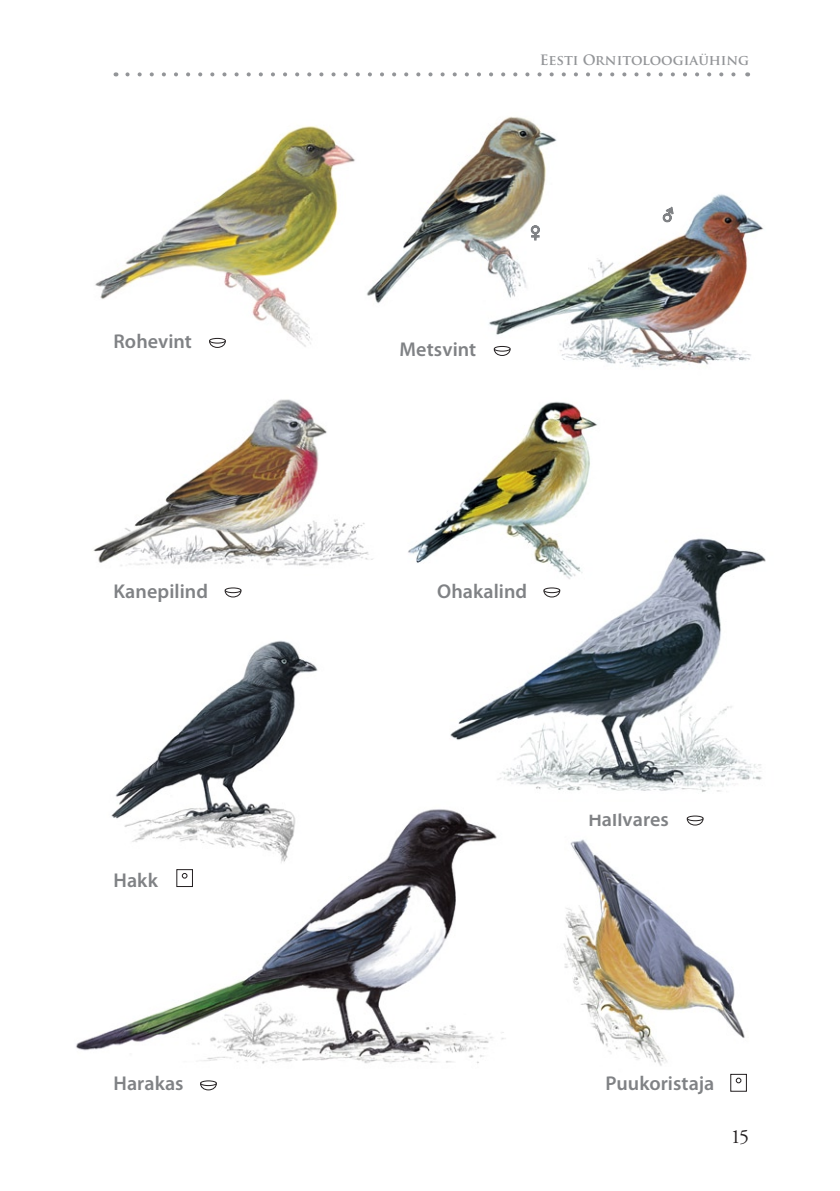
<style>
.page{position:relative;width:840px;height:1191px;background:#fff}
.page>*{position:absolute;margin:0;border:0;box-sizing:border-box;transform-origin:0 0}
.t1{font:600 20px "Myriad Pro";letter-spacing:.005em;color:#808285}
.t2{font:20px "Adobe Garamond Pro";color:#231f20}
.t3{font:700 14px "Trajan Pro";color:#939598}
</style>
<div class="page">
<svg style="left:127px;top:72px;width:609px;height:4px"></svg>
<img style="left:95px;top:126px;width:260px;height:221px">
<img style="left:366px;top:116px;width:398px;height:251px">
<img style="left:93px;top:399px;width:280px;height:167px">
<img style="left:408px;top:401px;width:190px;height:162px">
<img style="left:76px;top:809px;width:430px;height:255px">
<img style="left:436px;top:527px;width:330px;height:287px">
<img style="left:563px;top:839px;width:184px;height:238px">
<img style="left:102px;top:640px;width:225px;height:228px">
<svg style="left:660px;top:203px;width:14px;height:21px"></svg>
<svg style="left:529px;top:224px;width:12px;height:17px"></svg>
<div style="left:209px;top:338px;width:17px;height:5px;border:1px solid #231f20;border-radius:50%"></div>
<svg style="left:208px;top:340px;width:18px;height:8px"></svg>
<div style="left:493px;top:346px;width:17px;height:6px;border:1px solid #231f20;border-radius:50%"></div>
<svg style="left:493px;top:348px;width:17px;height:8px"></svg>
<div style="left:224px;top:587px;width:17px;height:6px;border:1px solid #231f20;border-radius:50%"></div>
<svg style="left:224px;top:589px;width:18px;height:9px"></svg>
<div style="left:543px;top:587px;width:17px;height:6px;border:1px solid #231f20;border-radius:50%"></div>
<svg style="left:542px;top:589px;width:18px;height:9px"></svg>
<div style="left:176px;top:869px;width:17px;height:18px;border:1px solid #231f20"></div>
<svg style="left:182px;top:873px;width:5px;height:5px"></svg>
<div style="left:686px;top:815px;width:17px;height:6px;border:1px solid #231f20;border-radius:50%"></div>
<svg style="left:686px;top:817px;width:17px;height:9px"></svg>
<div style="left:729px;top:1073px;width:17px;height:18px;border:1px solid #231f20"></div>
<svg style="left:735px;top:1077px;width:6px;height:6px"></svg>
<div style="left:200px;top:1080px;width:17px;height:6px;border:1px solid #231f20;border-radius:50%"></div>
<svg style="left:200px;top:1082px;width:17px;height:9px"></svg>
<p class="t3" style="left:539px;top:52px;width:211px">Eesti Ornitoloogiaühing</p>
<p class="t1" style="left:113px;top:330px;width:80px">Rohevint</p>
<p class="t1" style="left:399px;top:339px;width:78px">Metsvint</p>
<p class="t1" style="left:113px;top:580px;width:96px">Kanepilind</p>
<p class="t1" style="left:437px;top:580px;width:92px">Ohakalind</p>
<p class="t1" style="left:113px;top:869px;width:46px">Hakk</p>
<p class="t1" style="left:588px;top:808px;width:82px">Hallvares</p>
<p class="t1" style="left:113px;top:1072px;width:71px">Harakas</p>
<p class="t1" style="left:605px;top:1072px;width:110px">Puukoristaja</p>
<p class="t2" style="left:730px;top:1124px;width:20px">15</p>
</div>
